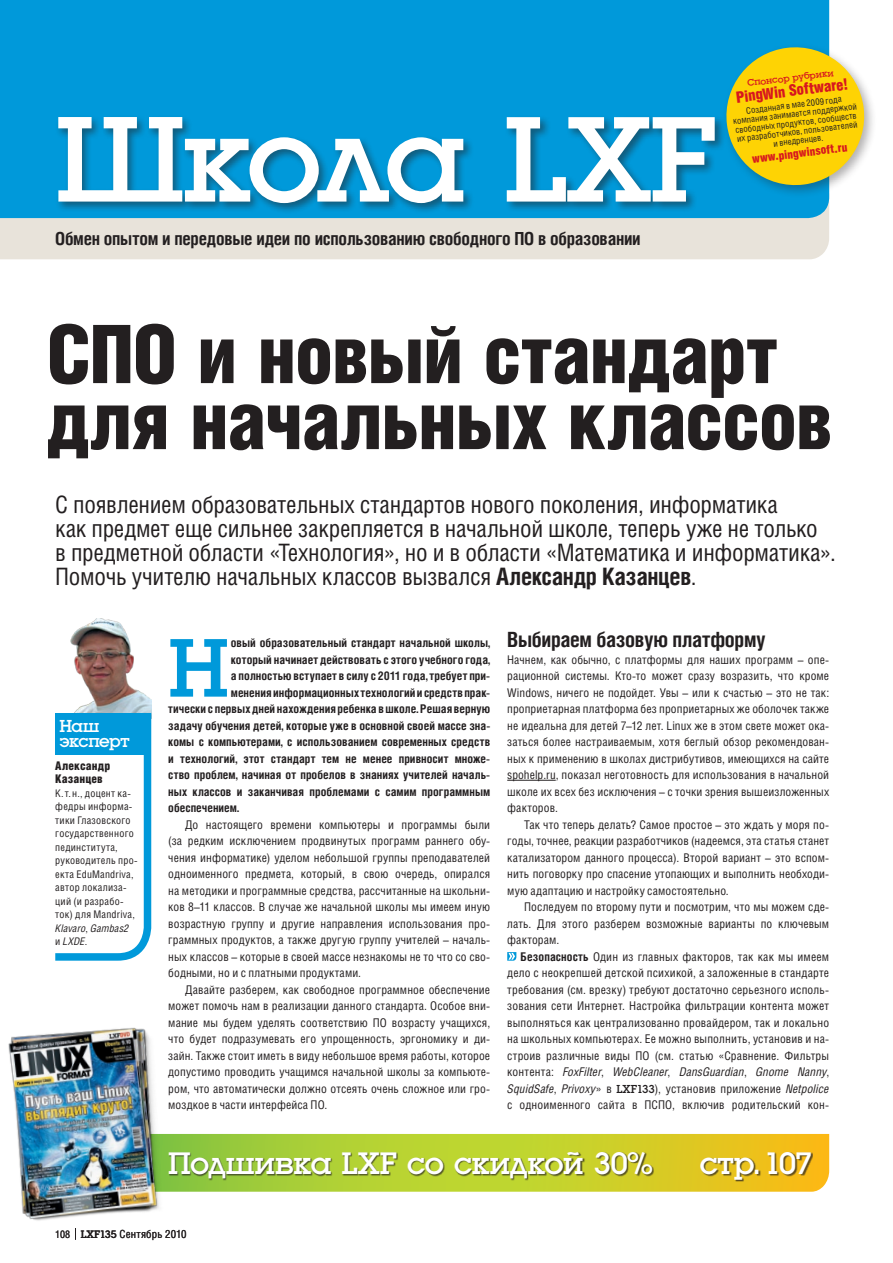
<style>
.page{position:relative;width:893px;height:1263px;background:#fff}
.page>*{position:absolute;margin:0;border:0;box-sizing:border-box;transform-origin:0 0}
.Title_Large_Luga{font:126px "Luga";letter-spacing:-.03em;color:#fff}
.Text_Drop4{font:85.95px "Luga";color:#0099da}
.Head{font:900 81px/66px "Helios Cond";letter-spacing:-.025em;color:#231f20}
.Box_Title_Large{font:32.25px "Luga";letter-spacing:-.01em;color:#fff}
.Lead{font:24px/24px "Helios Cond";letter-spacing:-.01em;color:#231f20}
.Subhead{font:700 21px "Helios Cond";letter-spacing:-.015em;color:#231f20}
.Lead-2{font:700 18px "Helios Cond";letter-spacing:-.015em;color:#231f20}
.Box_Title{font:18px/15px "Luga";letter-spacing:-.03em;color:#fff}
.Box_Subhead{font:900 15.75px "Helios Cond";color:#d7171f}
.Text_Indent{font:12px/16.5px "Helios Cond";letter-spacing:.01em;color:#231f20;text-align:justify}
.Text_1st{font:12px/16.5px "Helios Cond";letter-spacing:.01em;color:#231f20;text-align:justify}
.Text_Drop4-2{font:700 12px "Helios Cond";letter-spacing:.005em;color:#231f20}
.Text_1st-2{font:900 12px "Helios Cond";color:#d7171f}
.Expert{font:900 12px/13.5px "Helios Cond";letter-spacing:.01em;color:#231f20}
.t1{font:11.25px "Helios Cond";letter-spacing:.015em;color:#231f20}
.Expert-2{font:10.5px/13.5px "Helios Cond";letter-spacing:.025em;color:#231f20}
.Box_Subhead-2{font:9.75px "Luga";color:#d7171f}
.Text_1st-3{font:9px/9px "Helios Cond";color:#231f20;text-align:center}
.s1{font-weight:700}
.s2{font-style:italic}
.s3{font-family:"Luga"}
.s4{font-size:10.5px}
</style>
<div class="page">
<svg style="left:196px;top:1134px;width:633px;height:58px;background:#c6cd2e"></svg>
<div style="left:0;top:218px;width:829px;height:41px;background:#e8e3da"></div>
<div style="left:0;top:0;width:829px;height:218px;background:#0099da"></div>
<img style="left:8px;top:1027px;width:188px;height:194px">
<svg style="left:75px;top:1228px;width:1px;height:12px"></svg>
<div style="left:721px;top:42px;width:156px;height:156px;background:#231f20;opacity:.35"></div>
<svg style="left:722px;top:43px;width:146px;height:146px;background:#d2cc43"></svg>
<hr style="left:507px;top:780px;width:49px;height:1px;background:#231f20">
<svg style="left:507px;top:952px;width:9px;height:9px"></svg>
<div style="left:55px;top:114px;width:671px;height:100px;background:#231f20;opacity:.5"></div>
<img style="left:70px;top:619px;width:81px;height:87px">
<svg style="left:55px;top:706px;width:97px;height:255px"></svg>
<div style="left:55px;top:713px;width:96px;height:41px;background:#0099da"></div>
<div style="left:169px;top:1151px;width:644px;height:30px;background:#231f20;opacity:.7"></div>
<svg style="left:190px;top:38px;width:14px;height:19px"></svg>
<p class="Title_Large_Luga" style="left:55px;top:99px;width:658px">Школа LXF</p>
<p class="Lead-2" style="left:55px;top:228px;width:587px">Обмен опытом и передовые идеи по использованию свободного ПО в образовании</p>
<p class="Box_Subhead-2" style="left:747px;top:78px;width:88px;rotate:-7deg">Спонсор рубрики</p>
<p class="Box_Subhead" style="left:735px;top:88px;width:114px;rotate:-7deg">PingWin Software!</p>
<p class="Text_1st-3" style="left:731px;top:108px;width:126px;rotate:-7deg">Созданная в мае 2009 года компания занимается поддержкой свободных продуктов, сообществ их разработчиков, пользователей и внедренцев.</p>
<p class="Text_1st-2" style="left:751px;top:152px;width:97px;rotate:-7deg">www.pingwinsoft.ru</p>
<p class="Head" style="left:47px;top:320px;width:788px">СПО и новый стандарт для начальных классов</p>
<p class="Lead" style="left:55px;top:491px;width:782px">С появлением образовательных стандартов нового поколения, информатика<br>как предмет еще сильнее закрепляется в начальной школе, теперь уже не только<br>в предметной области «Технология», но и в области «Математика и информатика».<br>Помочь учителю начальных классов вызвался <span class="s1">Александр Казанцев</span>.</p>
<p class="Box_Title" style="left:60px;top:719px;width:72px">Наш эксперт</p>
<p class="Expert" style="left:55px;top:759px;width:56px">Александр<br>Казанцев</p>
<p class="Expert-2" style="left:55px;top:786px;width:84px">К.т.н., доцент ка&shy;федры информа&shy;тики Глазовского государственного пединститута, руководитель про&shy;екта EduMandriva, автор локализа&shy;ций (и разрабо&shy;ток) для Mandriva,<br><span class="s2">Klavaro</span>, <span class="s2">Gambas2<br></span>и <span class="s2">LXDE</span>.</p>
<p class="Text_Drop4" style="left:168px;top:627px;width:62px">Н</p>
<p class="Text_Drop4-2" style="left:231px;top:636px;width:261px">овый образовательный стандарт начальной школы,</p>
<p class="Text_Drop4-2" style="left:231px;top:652px;width:261px">который начинает действовать с этого учебного года,</p>
<p class="Text_Drop4-2" style="left:231px;top:669px;width:261px">а полностью вступает в силу с 2011 года, требует при-</p>
<p class="Text_Drop4-2" style="left:231px;top:685px;width:261px">менения информационных технологий и средств прак-</p>
<p class="Text_Drop4-2" style="left:168px;top:702px;width:323px">тически с первых дней нахождения ребенка в школе. Решая верную</p>
<p class="Text_Drop4-2" style="left:168px;top:718px;width:323px">задачу обучения детей, которые уже в основной своей массе зна-</p>
<p class="Text_Drop4-2" style="left:168px;top:735px;width:323px">комы с компьютерами, с использованием современных средств</p>
<p class="Text_Drop4-2" style="left:168px;top:751px;width:323px">и технологий, этот стандарт тем не менее привносит множе-</p>
<p class="Text_Drop4-2" style="left:168px;top:768px;width:323px">ство проблем, начиная от пробелов в знаниях учителей началь-</p>
<p class="Text_Drop4-2" style="left:168px;top:784px;width:323px">ных классов и заканчивая проблемами с самим программным</p>
<p class="Text_Drop4-2" style="left:168px;top:801px;width:72px">обеспечением.</p>
<p class="Text_Indent" style="left:168px;top:816px;width:323px;text-indent:17px">До настоящего времени компьютеры и программы были (за редким исключением продвинутых программ раннего обу&shy;чения информатике) уделом небольшой группы преподавателей одноименного предмета, который, в свою очередь, опирался на методики и программные средства, рассчитанные на школьни&shy;ков 8–11 классов. В случае же начальной школы мы имеем иную возрастную группу и другие направления использования про&shy;граммных продуктов, а также другую группу учителей – началь&shy;ных классов – которые в своей массе незнакомы не то что со сво&shy;бодными, но и с платными продуктами.</p>
<p class="Text_Indent" style="left:168px;top:981px;width:323px;text-indent:17px">Давайте разберем, как свободное программное обеспечение может помочь нам в реализации данного стандарта. Особое вни&shy;мание мы будем уделять соответствию ПО возрасту учащихся, что будет подразумевать его упрощенность, эргономику и ди&shy;зайн. Также стоит иметь в виду небольшое время работы, которое допустимо проводить учащимся начальной школы за компьюте&shy;ром, что автоматически должно отсеять очень сложное или гро&shy;моздкое в части интерфейса ПО.</p>
<p class="Subhead" style="left:507px;top:627px;width:260px">Выбираем базовую платформу</p>
<p class="Text_1st" style="left:507px;top:651px;width:323px">Начнем, как обычно, с платформы для наших программ – опе&shy;рационной системы. Кто-то может сразу возразить, что кроме Windows, ничего не подойдет. Увы – или к счастью – это не так: проприетарная платформа без проприетарных же оболочек также не идеальна для детей 7–12 лет. Linux же в этом свете может ока&shy;заться более настраиваемым, хотя беглый обзор рекомендован&shy;ных к применению в школах дистрибутивов, имеющихся на сайте spohelp.ru, показал неготовность для использования в начальной школе их всех без исключения – с точки зрения вышеизложенных факторов.</p>
<p class="Text_Indent" style="left:507px;top:816px;width:323px;text-indent:17px">Так что теперь делать? Самое простое – это ждать у моря по&shy;годы, точнее, реакции разработчиков (надеемся, эта статья станет катализатором данного процесса). Второй вариант – это вспом&shy;нить поговорку про спасение утопающих и выполнить необходи&shy;мую адаптацию и настройку самостоятельно.</p>
<p class="Text_Indent" style="left:507px;top:898px;width:323px;text-indent:17px">Последуем по второму пути и посмотрим, что мы можем сде&shy;лать. Для этого разберем возможные варианты по ключевым факторам.</p>
<p class="Text_1st" style="left:507px;top:948px;width:323px;text-indent:13px"><span class="s1">Безопасность</span> Один из главных факторов, так как мы имеем дело с неокрепшей детской психикой, а заложенные в стандарте требования (см. врезку) требуют достаточно серьезного исполь&shy;зования сети Интернет. Настройка фильтрации контента может выполняться как централизованно провайдером, так и локально на школьных компьютерах. Ее можно выполнить, установив и на&shy;строив различные виды ПО (см. статью «Сравнение. Фильтры контента: <span class="s2">FoxFilter</span>, <span class="s2">WebCleaner</span>, <span class="s2">DansGuardian</span>, <span class="s2">Gnome Nanny</span>, <span class="s2">SquidSafe</span>, <span class="s2">Privoxy</span>» в <span class="s3">LXF133</span>), установив приложение <span class="s2">Netpolice </span>с одноименного сайта в ПСПО, включив родительский кон-</p>
<p class="Box_Title_Large" style="left:168px;top:1147px;width:486px">Подшивка LXF со скидкой 30%</p>
<p class="Box_Title_Large" style="left:700px;top:1147px;width:114px">стр.107</p>
<p class="t1" style="left:55px;top:1227px;width:133px"><span class="s4">108</span> <span class="s3">LXF135</span> Сентябрь 2010</p>
</div>
